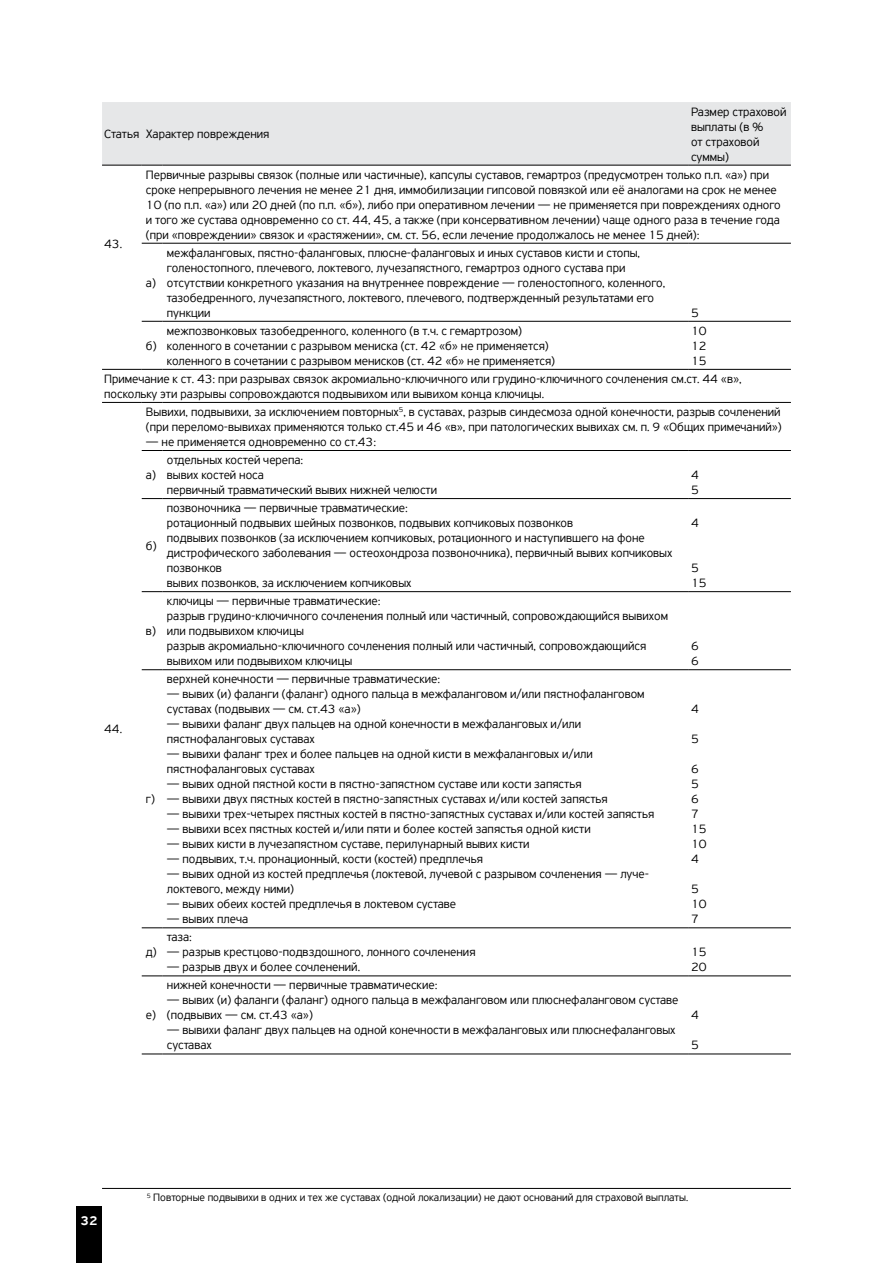
<style>
.page{position:relative;width:893px;height:1263px;background:#fff}
.page>*{position:absolute;margin:0;border:0;box-sizing:border-box;transform-origin:0 0}
.t1{font:500 13.5px "PF Highway Sans Pro";color:#fff}
.t2{font:300 12.75px/15px "PF Highway Sans Pro";color:#000}
.t3{font:300 11.25px "PF Highway Sans Pro";color:#000}
</style>
<div class="page">
<div style="left:77px;top:1206px;width:25px;height:57px;background:#000"></div>
<div style="left:102px;top:102px;width:689px;height:64px;background:#e6e7e8"></div>
<hr style="left:163px;top:165px;width:526px;height:1px;background:#000">
<hr style="left:689px;top:165px;width:102px;height:1px;background:#000">
<svg style="left:142px;top:243px;width:21px;height:1px"></svg>
<hr style="left:163px;top:243px;width:526px;height:1px;background:#000">
<hr style="left:689px;top:243px;width:102px;height:1px;background:#000">
<svg style="left:142px;top:321px;width:21px;height:1px"></svg>
<hr style="left:163px;top:321px;width:526px;height:1px;background:#000">
<hr style="left:689px;top:321px;width:102px;height:1px;background:#000">
<hr style="left:102px;top:369px;width:40px;height:1px;background:#000">
<svg style="left:142px;top:369px;width:21px;height:1px"></svg>
<hr style="left:163px;top:369px;width:526px;height:1px;background:#000">
<hr style="left:689px;top:369px;width:102px;height:1px;background:#000">
<hr style="left:102px;top:402px;width:40px;height:1px;background:#000">
<svg style="left:142px;top:402px;width:21px;height:1px"></svg>
<hr style="left:163px;top:402px;width:526px;height:1px;background:#000">
<hr style="left:689px;top:402px;width:102px;height:1px;background:#000">
<svg style="left:142px;top:450px;width:21px;height:1px"></svg>
<hr style="left:163px;top:450px;width:526px;height:1px;background:#000">
<hr style="left:689px;top:450px;width:102px;height:1px;background:#000">
<svg style="left:142px;top:498px;width:21px;height:1px"></svg>
<hr style="left:163px;top:498px;width:526px;height:1px;background:#000">
<hr style="left:689px;top:498px;width:102px;height:1px;background:#000">
<svg style="left:142px;top:591px;width:21px;height:1px"></svg>
<hr style="left:163px;top:591px;width:526px;height:1px;background:#000">
<hr style="left:689px;top:591px;width:102px;height:1px;background:#000">
<svg style="left:142px;top:669px;width:21px;height:1px"></svg>
<hr style="left:163px;top:669px;width:526px;height:1px;background:#000">
<hr style="left:689px;top:669px;width:102px;height:1px;background:#000">
<svg style="left:142px;top:927px;width:21px;height:1px"></svg>
<hr style="left:163px;top:927px;width:526px;height:1px;background:#000">
<hr style="left:689px;top:927px;width:102px;height:1px;background:#000">
<svg style="left:142px;top:976px;width:21px;height:1px"></svg>
<hr style="left:163px;top:976px;width:526px;height:1px;background:#000">
<hr style="left:689px;top:976px;width:102px;height:1px;background:#000">
<svg style="left:142px;top:1054px;width:21px;height:1px"></svg>
<hr style="left:163px;top:1054px;width:526px;height:1px;background:#000">
<hr style="left:689px;top:1054px;width:102px;height:1px;background:#000">
<hr style="left:102px;top:1188px;width:689px;height:1px;background:#000">
<p class="t2" style="left:104px;top:127px;width:167px">Статья Характер повреждения</p>
<p class="t2" style="left:691px;top:104px;width:97px">Размер страховой выплаты (в %<br>от страховой суммы)</p>
<p class="t2" style="left:104px;top:236px;width:19px">43.</p>
<p class="t2" style="left:146px;top:167px;width:636px">Первичные разрывы связок (полные или частичные), капсулы суставов, гемартроз (предусмотрен только п.п. «а») при сроке непрерывного лечения не менее 21 дня, иммобилизации гипсовой повязкой или её аналогами на срок не менее 10 (по п.п. «а») или 20 дней (по п.п. «б»), либо при оперативном лечении — не применяется при повреждениях одного и того же сустава одновременно со ст. 44, 45, а также (при консервативном лечении) чаще одного раза в течение года (при «повреждении» связок и «растяжении», см. ст. 56, если лечение продолжалось не менее 15 дней):</p>
<p class="t2" style="left:146px;top:275px;width:11px">а)</p>
<p class="t2" style="left:167px;top:245px;width:500px">межфаланговых, пястно-фаланговых, плюсне-фаланговых и иных суставов кисти и стопы, голеностопного, плечевого, локтевого, лучезапястного, гемартроз одного сустава при отсутствии конкретного указания на внутреннее повреждение — голеностопного, коленного, тазобедренного, лучезапястного, локтевого, плечевого, подтвержденный результатами его пункции</p>
<p class="t2" style="left:691px;top:305px;width:9px">5</p>
<p class="t2" style="left:167px;top:323px;width:390px">межпозвонковых тазобедренного, коленного (в т.ч. с гемартрозом) коленного в сочетании с разрывом мениска (ст. 42 «б» не применяется) коленного в сочетании с разрывом менисков (ст. 42 «б» не применяется)</p>
<p class="t2" style="left:691px;top:323px;width:17px;text-align:justify">10<br>12<br>15</p>
<p class="t2" style="left:104px;top:371px;width:639px">Примечание к ст. 43: при разрывах связок акромиально-ключичного или грудино-ключичного сочленения см.ст. 44 «в», поскольку эти разрывы сопровождаются подвывихом или вывихом конца ключицы.</p>
<p class="t2" style="left:146px;top:338px;width:12px">б)</p>
<p class="t2" style="left:146px;top:404px;width:637px">Вывихи, подвывихи, за исключением повторных<sup>5</sup>, в суставах, разрыв синдесмоза одной конечности, разрыв сочленений (при переломо-вывихах применяются только ст.45 и 46 «в», при патологических вывихах см. п. 9 «Общих примечаний»)</p>
<p class="t2" style="left:146px;top:434px;width:232px">— не применяется одновременно со ст.43:</p>
<p class="t2" style="left:146px;top:467px;width:11px">а)</p>
<p class="t2" style="left:167px;top:452px;width:272px">отдельных костей черепа:<br>вывих костей носа<br>первичный травматический вывих нижней челюсти</p>
<p class="t2" style="left:691px;top:467px;width:9px">4<br>5</p>
<p class="t2" style="left:104px;top:721px;width:19px">44.</p>
<p class="t2" style="left:146px;top:538px;width:12px">б)</p>
<p class="t2" style="left:146px;top:624px;width:11px">в)</p>
<p class="t2" style="left:146px;top:792px;width:11px">г)</p>
<p class="t2" style="left:146px;top:945px;width:12px">д)</p>
<p class="t2" style="left:146px;top:1008px;width:12px">е)</p>
<p class="t2" style="left:167px;top:501px;width:507px">позвоночника — первичные травматические:<br>ротационный подвывих шейных позвонков, подвывих копчиковых позвонков<br>подвывих позвонков (за исключением копчиковых, ротационного и наступившего на фоне дистрофического заболевания — остеохондроза позвоночника), первичный вывих копчиковых позвонков<br>вывих позвонков, за исключением копчиковых</p>
<p class="t2" style="left:167px;top:594px;width:503px">ключицы — первичные травматические:<br>разрыв грудино-ключичного сочленения полный или частичный, сопровождающийся вывихом или подвывихом ключицы<br>разрыв акромиально-ключичного сочленения полный или частичный, сопровождающийся вывихом или подвывихом ключицы</p>
<p class="t2" style="left:167px;top:672px;width:275px">верхней конечности — первичные травматические:</p>
<p class="t2" style="left:167px;top:687px;width:479px">— вывих (и) фаланги (фаланг) одного пальца в межфаланговом и/или пястнофаланговом суставах (подвывих — см. ст.43 «а»)</p>
<p class="t2" style="left:167px;top:717px;width:416px">— вывихи фаланг двух пальцев на одной конечности в межфаланговых и/или пястнофаланговых суставах</p>
<p class="t2" style="left:167px;top:747px;width:427px">— вывихи фаланг трех и более пальцев на одной кисти в межфаланговых и/или пястнофаланговых суставах</p>
<p class="t2" style="left:167px;top:777px;width:416px">— вывих одной пястной кости в пястно-запястном суставе или кости запястья</p>
<p class="t2" style="left:167px;top:792px;width:442px">— вывихи двух пястных костей в пястно-запястных суставах и/или костей запястья</p>
<p class="t2" style="left:167px;top:807px;width:489px">— вывихи трех-четырех пястных костей в пястно-запястных суставах и/или костей запястья</p>
<p class="t2" style="left:167px;top:822px;width:425px">— вывихи всех пястных костей и/или пяти и более костей запястья одной кисти</p>
<p class="t2" style="left:167px;top:837px;width:364px">— вывих кисти в лучезапястном суставе, перилунарный вывих кисти</p>
<p class="t2" style="left:167px;top:852px;width:318px">— подвывих, т.ч. пронационный, кости (костей) предплечья</p>
<p class="t2" style="left:167px;top:867px;width:484px">— вывих одной из костей предплечья (локтевой, лучевой с разрывом сочленения — луче&shy;локтевого, между ними)</p>
<p class="t2" style="left:167px;top:897px;width:291px">— вывих обеих костей предплечья в локтевом суставе</p>
<p class="t2" style="left:167px;top:912px;width:83px">— вывих плеча</p>
<p class="t2" style="left:167px;top:930px;width:27px">таза:</p>
<p class="t2" style="left:167px;top:945px;width:310px">— разрыв крестцово-подвздошного, лонного сочленения</p>
<p class="t2" style="left:167px;top:960px;width:195px">— разрыв двух и более сочленений.</p>
<p class="t2" style="left:167px;top:978px;width:272px">нижней конечности — первичные травматические:</p>
<p class="t2" style="left:167px;top:993px;width:513px">— вывих (и) фаланги (фаланг) одного пальца в межфаланговом или плюснефаланговом суставе (подвывих — см. ст.43 «а»)</p>
<p class="t2" style="left:167px;top:1023px;width:510px">— вывихи фаланг двух пальцев на одной конечности в межфаланговых или плюснефаланговых суставах</p>
<p class="t2" style="left:691px;top:516px;width:9px">4</p>
<p class="t2" style="left:691px;top:561px;width:17px">5<br>15</p>
<p class="t2" style="left:691px;top:639px;width:9px">6<br>6</p>
<p class="t2" style="left:691px;top:702px;width:9px">4</p>
<p class="t2" style="left:691px;top:732px;width:9px">5</p>
<p class="t2" style="left:691px;top:762px;width:17px">6<br>5<br>6<br>7<br>15<br>10<br>4</p>
<p class="t2" style="left:691px;top:881px;width:17px">5<br>10<br>7</p>
<p class="t2" style="left:691px;top:945px;width:17px">15<br>20</p>
<p class="t2" style="left:691px;top:1008px;width:9px">4</p>
<p class="t2" style="left:691px;top:1038px;width:9px">5</p>
<p class="t1" style="left:81px;top:1213px;width:19px">32</p>
<p class="t3" style="left:147px;top:1191px;width:543px"><sup>5</sup> Повторные подвывихи в одних и тех же суставах (одной локализации) не дают оснований для страховой выплаты.</p>
</div>
